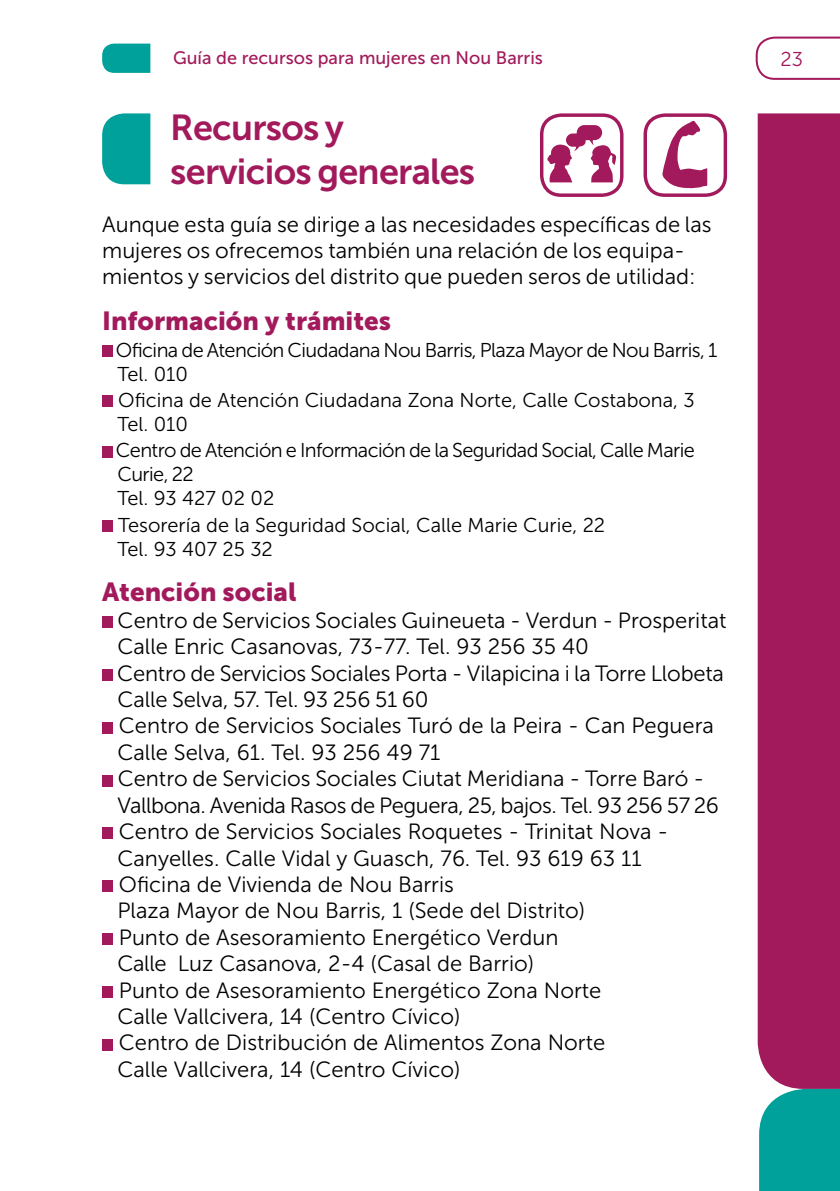
<style>
.page{position:relative;width:840px;height:1191px;background:#fff}
.page>*{position:absolute;margin:0;border:0;box-sizing:border-box;transform-origin:0 0}
.t1{font:36px/43.2px "Museo Sans 700";letter-spacing:-.02em;color:#a21a5b}
.t2{font:26px "Museo Sans 900";color:#a21a5b}
.t3{font:22px/26.4px "Museo Sans 300";color:#000}
.t4{font:20px/24px "Museo Sans 300";letter-spacing:-.03em;color:#000}
.t5{font:20px/24px "Museo Sans 300";color:#000}
.t6{font:20px "Museo Sans 300";color:#a21a5b}
.t7{font:18px "Museo Sans 500";color:#a21a5b}
</style>
<div class="page">
<svg style="left:755px;top:36px;width:84px;height:44px"></svg>
<div style="left:757px;top:113px;width:82px;height:976px;background:#a21a5b"></div>
<svg style="left:102px;top:44px;width:48px;height:29px"></svg>
<svg style="left:759px;top:1089px;width:80px;height:102px;background:#0ea69f"></svg>
<div style="left:102px;top:345px;width:11px;height:11px;background:#a21a5b"></div>
<div style="left:102px;top:395px;width:11px;height:12px;background:#a21a5b"></div>
<div style="left:102px;top:446px;width:11px;height:11px;background:#a21a5b"></div>
<div style="left:102px;top:520px;width:11px;height:12px;background:#a21a5b"></div>
<div style="left:102px;top:616px;width:11px;height:12px;background:#a21a5b"></div>
<div style="left:102px;top:669px;width:11px;height:11px;background:#a21a5b"></div>
<div style="left:102px;top:722px;width:11px;height:11px;background:#a21a5b"></div>
<div style="left:102px;top:775px;width:11px;height:11px;background:#a21a5b"></div>
<div style="left:102px;top:827px;width:11px;height:12px;background:#a21a5b"></div>
<div style="left:102px;top:880px;width:11px;height:12px;background:#a21a5b"></div>
<div style="left:102px;top:933px;width:11px;height:11px;background:#a21a5b"></div>
<div style="left:102px;top:986px;width:11px;height:11px;background:#a21a5b"></div>
<div style="left:102px;top:1039px;width:11px;height:11px;background:#a21a5b"></div>
<svg style="left:102px;top:113px;width:48px;height:71px;background:#10a7a0"></svg>
<div style="left:539px;top:113px;width:84px;height:84px;border:3px solid #a21a5b;border-radius:20px"></div>
<svg style="left:547px;top:125px;width:70px;height:57px"></svg>
<div style="left:643px;top:113px;width:83px;height:84px;border:3px solid #a21a5b;border-radius:20px"></div>
<svg style="left:662px;top:120px;width:44px;height:69px"></svg>
<p class="t7" style="left:173px;top:48px;width:371px">Guía de recursos para mujeres en Nou Barris</p>
<p class="t6" style="left:780px;top:48px;width:24px">23</p>
<h1 class="t1" style="left:170px;top:106px;width:306px">Recursos y servicios generales</h1>
<p class="t3" style="left:102px;top:211px;width:610px">Aunque esta guía se dirige a las necesidades específicas de las mujeres os ofrecemos también una relación de los equipa&shy;mientos y servicios del distrito que pueden seros de utilidad:</p>
<p class="t2" style="left:102px;top:306px;width:290px">Información y trámites</p>
<p class="t4" style="left:116px;top:338px;width:602px">Oficina de Atención Ciudadana Nou Barris, Plaza Mayor de Nou Barris, 1<br>Tel. 010</p>
<p class="t5" style="left:117px;top:388px;width:578px">Oficina de Atención Ciudadana Zona Norte, Calle Costabona, 3<br>Tel. 010</p>
<p class="t4" style="left:116px;top:438px;width:580px">Centro de Atención e Información de la Seguridad Social, Calle Marie<br>Curie, 22<br>Tel. 93 427 02 02</p>
<p class="t5" style="left:117px;top:513px;width:489px">Tesorería de la Seguridad Social, Calle Marie Curie, 22<br>Tel. 93 407 25 32</p>
<p class="t2" style="left:102px;top:577px;width:196px">Atención social</p>
<p class="t3" style="left:117px;top:607px;width:610px">Centro de Servicios Sociales Guineueta - Verdun - Prosperitat Calle Enric Casanovas, 73-77. Tel. 93 256 35 40<br>Centro de Servicios Sociales Porta - Vilapicina i la Torre Llobeta Calle Selva, 57. Tel. 93 256 51 60<br>Centro de Servicios Sociales Turó de la Peira - Can Peguera Calle Selva, 61. Tel. 93 256 49 71<br>Centro de Servicios Sociales Ciutat Meridiana - Torre Baró - Vallbona. Avenida Rasos de Peguera, 25, bajos. Tel. 93 256 57 26<br>Centro de Servicios Sociales Roquetes - Trinitat Nova - Canyelles. Calle Vidal y Guasch, 76. Tel. 93 619 63 11<br>Oficina de Vivienda de Nou Barris<br>Plaza Mayor de Nou Barris, 1 (Sede del Distrito)<br>Punto de Asesoramiento Energético Verdun<br>Calle Luz Casanova, 2-4 (Casal de Barrio)<br>Punto de Asesoramiento Energético Zona Norte<br>Calle Vallcivera, 14 (Centro Cívico)<br>Centro de Distribución de Alimentos Zona Norte<br>Calle Vallcivera, 14 (Centro Cívico)</p>
</div>
